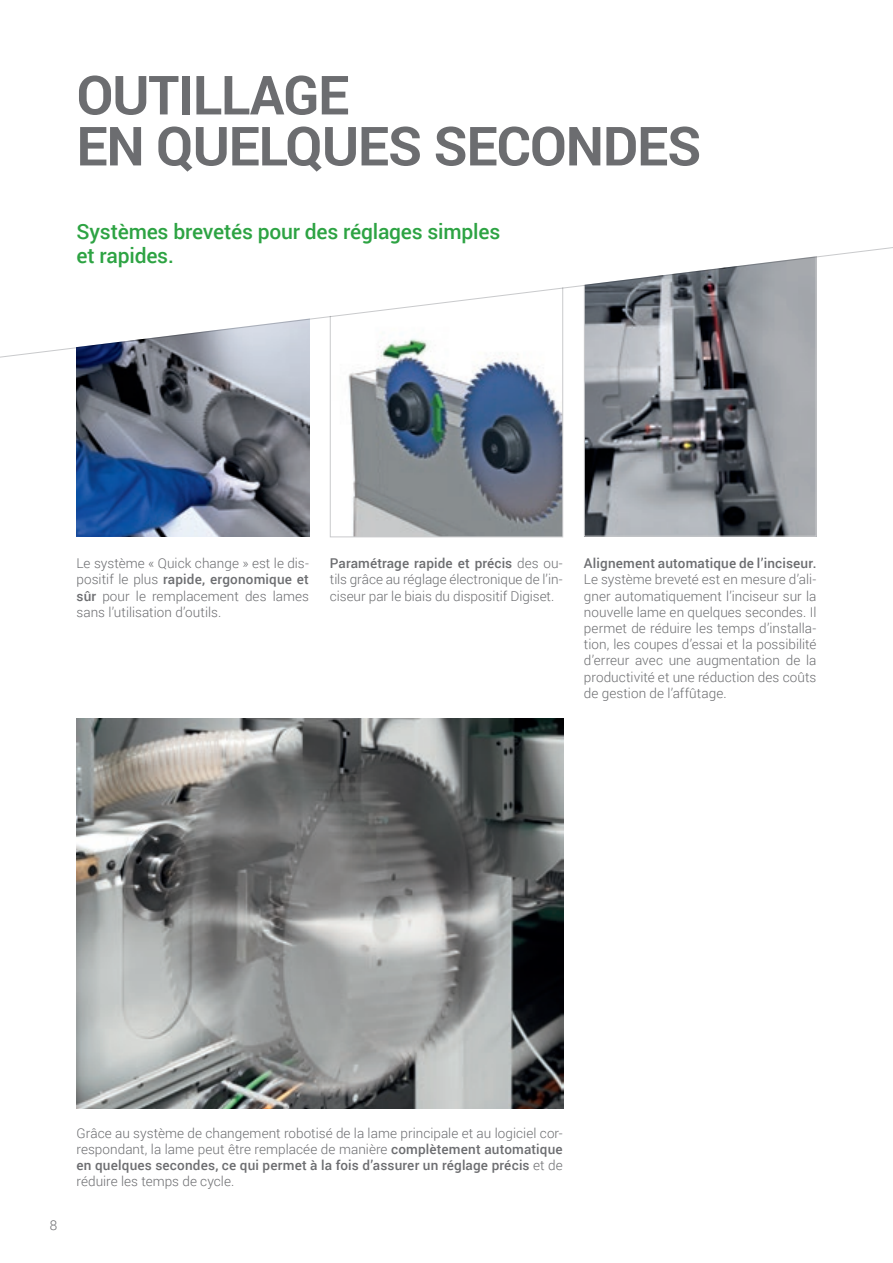
<style>
.page{position:relative;width:893px;height:1263px;background:#fff}
.page>*{position:absolute;margin:0;border:0;box-sizing:border-box;transform-origin:0 0}
._1_TITOLO_GRIGIO{font:700 54px "Roboto";letter-spacing:-.02em;color:#6c6d70}
.t1{font:500 21px/24px "Roboto";letter-spacing:-.01em;color:#2da343}
.t2{font:300 13.5px/16.2px "Roboto";letter-spacing:.005em;color:#6c6d70;text-align:justify}
.s1{font-weight:500}
</style>
<div class="page">
<img style="left:77px;top:361px;width:232px;height:176px">
<img style="left:348px;top:361px;width:213px;height:174px">
<img style="left:76px;top:719px;width:487px;height:390px">
<img style="left:586px;top:361px;width:228px;height:173px">
<svg style="left:0;top:354px;width:817px;height:7px"></svg>
<svg style="left:23px;top:247px;width:870px;height:107px"></svg>
<p class="_1_TITOLO_GRIGIO" style="left:77px;top:57px;width:274px">OUTILLAGE</p>
<p class="_1_TITOLO_GRIGIO" style="left:77px;top:108px;width:626px">EN QUELQUES SECONDES</p>
<p class="t1" style="left:77px;top:219px;width:425px">Systèmes brevetés pour des réglages simples et rapides.</p>
<p class="t2" style="left:77px;top:555px;width:234px">Le système « Quick change » est le dis&shy;positif le plus <span class="s1">rapide, ergonomique et sûr</span> pour le remplacement des lames sans l’utilisation d’outils.</p>
<p class="t2" style="left:330px;top:555px;width:234px"><span class="s1">Paramétrage rapide et précis</span> des ou&shy;tils grâce au réglage électronique de l’in&shy;ciseur par le biais du dispositif Digiset.</p>
<p class="t2" style="left:584px;top:555px;width:234px"><span class="s1">Alignement automatique de l’inciseur.<br></span>Le système breveté est en mesure d’ali&shy;gner automatiquement l’inciseur sur la nouvelle lame en quelques secondes. Il permet de réduire les temps d’installa&shy;tion, les coupes d’essai et la possibilité d’erreur avec une augmentation de la productivité et une réduction des coûts de gestion de l’affûtage.</p>
<p class="t2" style="left:50px;top:1216px;width:9px">8</p>
<p class="t2" style="left:77px;top:1124px;width:488px">Grâce au système de changement robotisé de la lame principale et au logiciel cor&shy;respondant, la lame peut être remplacée de manière <span class="s1">complètement automatique en quelques secondes, ce qui permet à la fois d’assurer un réglage précis</span> et de réduire les temps de cycle.</p>
</div>
